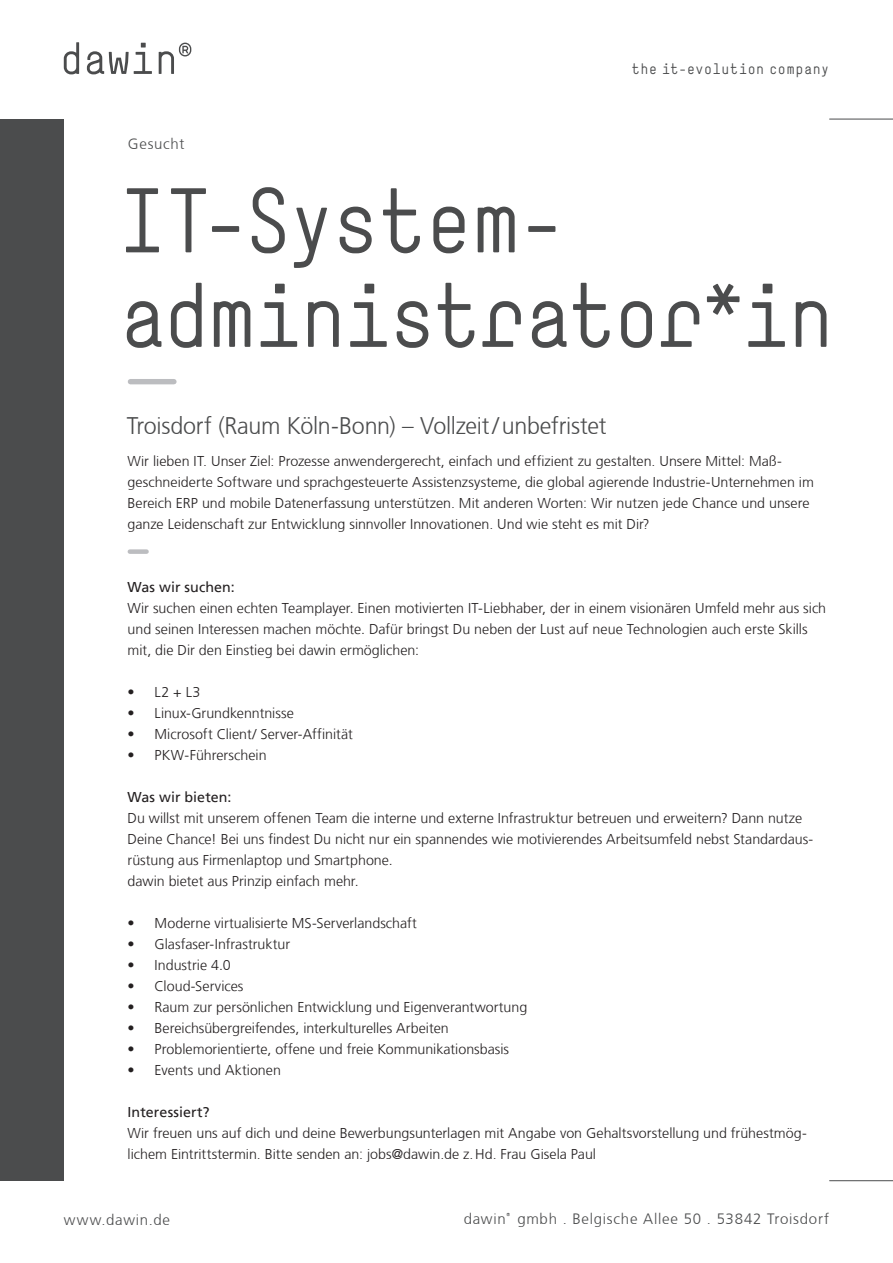
<style>
.page{position:relative;width:893px;height:1263px;background:#fff}
.page>*{position:absolute;margin:0;border:0;box-sizing:border-box;transform-origin:0 0}
.t1{font:90px/94.5px "Simple";letter-spacing:-.02em;color:#4b4c4d}
.t2{font:300 24px "Frutiger CE";letter-spacing:-.015em;color:#4b4c4d}
.t3{font:300 15px "Frutiger CE";letter-spacing:.05em;color:#4b4c4d}
.t4{font:15px "Simple";letter-spacing:.05em;color:#4b4c4d}
.t5{font:300 14.25px/21px "Frutiger LT";color:#231f20}
.t6{font:300 14.25px/21px "Frutiger CE";color:#231f20}
.t7{font:14.25px "Frutiger LT";letter-spacing:.005em;color:#231f20}
</style>
<div class="page">
<svg style="left:64px;top:42px;width:127px;height:32px"></svg>
<div style="left:0;top:119px;width:64px;height:1061px;background:#4b4c4d"></div>
<hr style="left:830px;top:119px;width:63px;height:1px;background:#4b4c4d">
<hr style="left:830px;top:1180px;width:63px;height:1px;background:#4b4c4d">
<div style="left:130px;top:549px;width:17px;height:5px;background:#bcbdc0"></div>
<div style="left:130px;top:379px;width:44px;height:5px;background:#bcbdc0"></div>
<p class="t3" style="left:128px;top:135px;width:58px">Gesucht</p>
<p class="t4" style="left:632px;top:60px;width:199px">the it-evolution company</p>
<h1 class="t1" style="left:119px;top:172px;width:717px">IT-System&shy;administrator*in</h1>
<h2 class="t2" style="left:127px;top:412px;width:481px">Troisdorf (Raum Köln-Bonn) – Vollzeit/unbefristet</h2>
<p class="t6" style="left:128px;top:450px;width:688px">Wir lieben IT. Unser Ziel: Prozesse anwendergerecht, einfach und effizient zu gestalten. Unsere Mittel: Maß&shy;geschneiderte Software und sprachgesteuerte Assistenzsysteme, die global agierende Industrie-Unternehmen im Bereich ERP und mobile Datenerfassung unterstützen. Mit anderen Worten: Wir nutzen jede Chance und unsere ganze Leidenschaft zur Entwicklung sinnvoller Innovationen. Und wie steht es mit Dir?</p>
<p class="t7" style="left:128px;top:578px;width:109px">Was wir suchen:</p>
<p class="t5" style="left:128px;top:597px;width:700px">Wir suchen einen echten Teamplayer. Einen motivierten IT-Liebhaber, der in einem visionären Umfeld mehr aus sich und seinen Interessen machen möchte. Dafür bringst Du neben der Lust auf neue Technologien auch erste Skills mit, die Dir den Einstieg bei dawin ermöglichen:</p>
<p class="t5" style="left:128px;top:681px;width:74px">• L2 + L3</p>
<p class="t5" style="left:128px;top:702px;width:168px">• Linux-Grundkenntnisse</p>
<p class="t5" style="left:128px;top:723px;width:227px">• Microsoft Client/ Server-Affinität</p>
<p class="t5" style="left:128px;top:744px;width:141px">• PKW-Führerschein</p>
<p class="t7" style="left:128px;top:788px;width:105px">Was wir bieten:</p>
<p class="t5" style="left:128px;top:807px;width:687px">Du willst mit unserem offenen Team die interne und externe Infrastruktur betreuen und erweitern? Dann nutze Deine Chance! Bei uns findest Du nicht nur ein spannendes wie motivierendes Arbeitsumfeld nebst Standardaus&shy;rüstung aus Firmenlaptop und Smartphone.<br>dawin bietet aus Prinzip einfach mehr.</p>
<p class="t5" style="left:128px;top:912px;width:291px">• Moderne virtualisierte MS-Serverlandschaft</p>
<p class="t5" style="left:128px;top:933px;width:164px">• Glasfaser-Infrastruktur</p>
<p class="t5" style="left:128px;top:954px;width:105px">• Industrie 4.0</p>
<p class="t5" style="left:128px;top:975px;width:117px">• Cloud-Services</p>
<p class="t5" style="left:128px;top:996px;width:401px">• Raum zur persönlichen Entwicklung und Eigenverantwortung</p>
<p class="t5" style="left:128px;top:1017px;width:323px">• Bereichsübergreifendes, interkulturelles Arbeiten</p>
<p class="t5" style="left:128px;top:1038px;width:383px">• Problemorientierte, offene und freie Kommunikationsbasis</p>
<p class="t5" style="left:128px;top:1059px;width:155px">• Events und Aktionen</p>
<p class="t7" style="left:128px;top:1103px;width:83px">Interessiert?</p>
<p class="t6" style="left:128px;top:1122px;width:681px">Wir freuen uns auf dich und deine Bewerbungsunterlagen mit Angabe von Gehaltsvorstellung und frühestmög&shy;lichem Eintrittstermin. Bitte senden an: jobs@dawin.de z.Hd. Frau Gisela Paul</p>
<p class="t3" style="left:64px;top:1211px;width:108px">www.dawin.de</p>
<p class="t3" style="left:464px;top:1210px;width:367px">dawin<sup>®</sup> gmbh . Belgische Allee 50 . 53842 Troisdorf</p>
</div>
